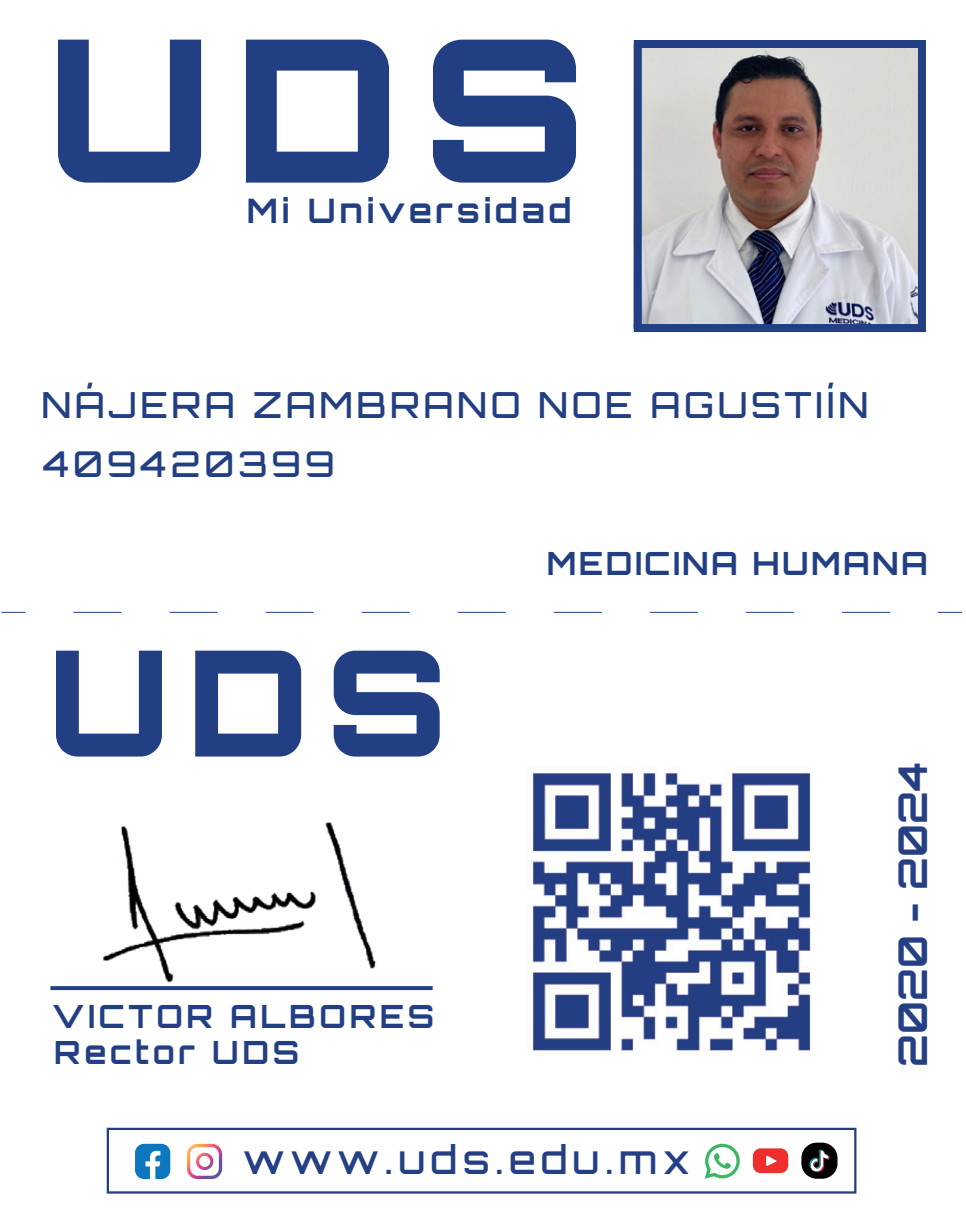
<style>
.page{position:relative;width:966px;height:1227px;background:#fff}
.page>*{position:absolute;margin:0;border:0;box-sizing:border-box;transform-origin:0 0}
.t1{font:700 39.6px "Orbitron";color:#243f84}
.t2{font:500 39.2px "Orbitron";letter-spacing:.135em;color:#243f84}
.t3{font:500 36px "Orbitron";letter-spacing:.1em;color:#233f83}
.t4{font:500 35.6px "Orbitron";letter-spacing:.115em;color:#233f83}
.t5{font:700 33.6px "Orbitron";letter-spacing:.115em;color:#233f83}
.t6{font:700 32px/36px "Orbitron";letter-spacing:.11em;color:#233f83}
.t7{font:700 32px "Orbitron";letter-spacing:.075em;color:#233f83}
</style>
<div class="page">
<img style="left:642px;top:49px;width:274px;height:274px">
<div style="left:633px;top:40px;width:292px;height:292px;border:8px solid #233f83"></div>
<svg style="left:58px;top:40px;width:143px;height:143px"></svg>
<svg style="left:246px;top:40px;width:143px;height:143px"></svg>
<svg style="left:433px;top:40px;width:143px;height:143px"></svg>
<svg style="left:56px;top:651px;width:106px;height:105px"></svg>
<svg style="left:195px;top:651px;width:106px;height:105px"></svg>
<svg style="left:334px;top:651px;width:105px;height:105px"></svg>
<div style="left:50px;top:986px;width:382px;height:4px;border:2px solid #233f83"></div>
<img style="left:94px;top:822px;width:288px;height:169px">
<svg style="left:187px;top:1144px;width:35px;height:35px"></svg>
<svg style="left:704px;top:1144px;width:35px;height:35px"></svg>
<svg style="left:752px;top:1148px;width:36px;height:25px"></svg>
<div style="left:107px;top:1128px;width:749px;height:65px;border:2px solid #243f84"></div>
<div style="left:801px;top:1143px;width:36px;height:36px;background:#000001;border-radius:15px"></div>
<svg style="left:809px;top:1150px;width:20px;height:22px"></svg>
<img style="left:531px;top:770px;width:280px;height:281px">
<svg style="left:1px;top:612px;width:24px;height:1px"></svg>
<svg style="left:73px;top:612px;width:817px;height:1px"></svg>
<svg style="left:938px;top:612px;width:23px;height:1px"></svg>
<svg style="left:135px;top:1144px;width:35px;height:35px"></svg>
<p class="t5" style="left:247px;top:191px;width:326px">Mi Universidad</p>
<p class="t3" style="left:41px;top:382px;width:828px">NÁJERA ZAMBRANO NOE AGUSTIÍN</p>
<p class="t4" style="left:43px;top:442px;width:293px">409420399</p>
<p class="t6" style="left:52px;top:998px;width:383px">VICTOR ALBORES<br>Rector UDS</p>
<p class="t7" style="left:547px;top:544px;width:382px">MEDICINA HUMANA</p>
<p class="t1" style="left:888px;top:1067px;width:306px;rotate:-90deg">2020 - 2024</p>
<p class="t2" style="left:243px;top:1135px;width:448px">www.uds.edu.mx</p>
</div>
